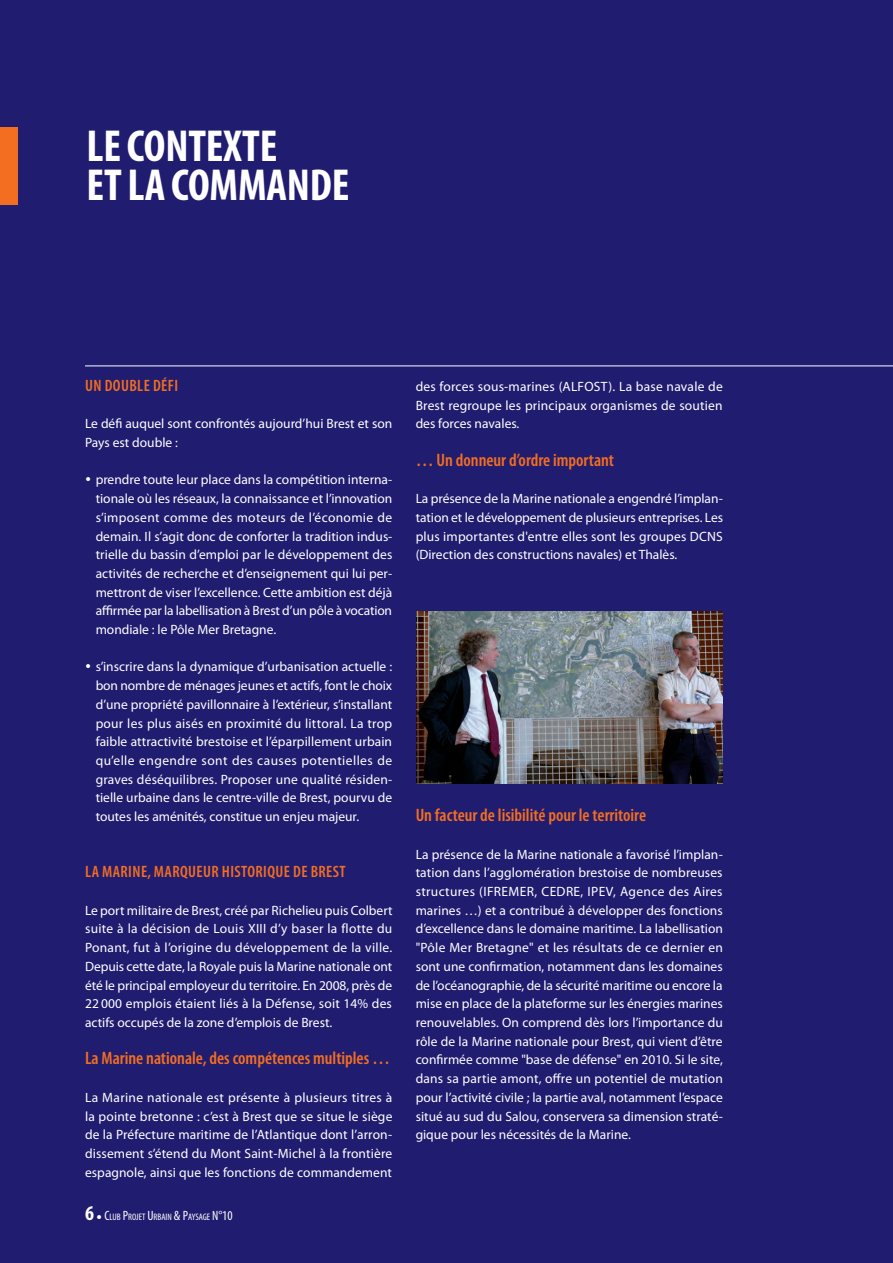
<style>
.page{position:relative;width:893px;height:1263px;background:#201c70}
.page>*{position:absolute;margin:0;border:0;box-sizing:border-box;transform-origin:0 0}
.Titre_du_chapitre{font:700 condensed 45px "Myriad Pro";letter-spacing:-.005em;color:#fff}
.Titre_Niveau_2{font:600 condensed 18px "Myriad Pro";color:#f36e21}
.Titre_niveau_1{font:600 condensed 16.5px "Myriad Pro";letter-spacing:.025em;color:#f36e21}
.Texte_courant{font:13.5px/18.8px "Myriad Pro";color:#fff;text-align:justify}
.Texte_courant-2{font:condensed 9.45px "Myriad Pro";color:#fff}
.s1{font-weight:700;font-size:21px}
.s2{font-size:13.5px}
</style>
<div class="page">
<hr style="left:85px;top:365px;width:808px;height:1px;background:#fff">
<div style="left:0;top:128px;width:17px;height:77px;background:#f36e21"></div>
<img style="left:417px;top:611px;width:306px;height:172px">
<p class="Titre_du_chapitre" style="left:87px;top:118px;width:192px">LE CONTEXTE</p>
<p class="Titre_du_chapitre" style="left:87px;top:157px;width:264px">ET LA COMMANDE</p>
<p class="Titre_niveau_1" style="left:85px;top:376px;width:94px">UN DOUBLE DÉFI</p>
<p class="Texte_courant" style="left:85px;top:414px;width:309px">Le défi auquel sont confrontés aujourd’hui Brest et son<br>Pays est double :</p>
<p class="Texte_courant" style="left:96px;top:470px;width:298px;text-indent:-11px">• prendre toute leur place dans la compétition interna&shy;tionale où les réseaux, la connaissance et l’innovation s’imposent comme des moteurs de l’économie de demain. Il s’agit donc de conforter la tradition indus&shy;trielle du bassin d’emploi par le développement des activités de recherche et d’enseignement qui lui per&shy;mettront de viser l’excellence. Cette ambition est déjà affirmée par la labellisation à Brest d’un pôle à vocation mondiale : le Pôle Mer Bretagne.</p>
<p class="Texte_courant" style="left:96px;top:657px;width:298px;text-indent:-11px">• s’inscrire dans la dynamique d’urbanisation actuelle : bon nombre de ménages jeunes et actifs, font le choix d’une propriété pavillonnaire à l’extérieur, s’installant pour les plus aisés en proximité du littoral. La trop faible attractivité brestoise et l’éparpillement urbain qu’elle engendre sont des causes potentielles de graves déséquilibres. Proposer une qualité résiden&shy;tielle urbaine dans le centre-ville de Brest, pourvu de toutes les aménités, constitue un enjeu majeur.</p>
<p class="Titre_niveau_1" style="left:85px;top:863px;width:262px">LA MARINE, MARQUEUR HISTORIQUE DE BREST</p>
<p class="Texte_courant" style="left:85px;top:900px;width:309px">Le port militaire de Brest, créé par Richelieu puis Colbert suite à la décision de Louis XIII d’y baser la flotte du Ponant, fut à l’origine du développement de la ville.<br>Depuis cette date, la Royale puis la Marine nationale ont été le principal employeur du territoire. En 2008, près de 22 000 emplois étaient liés à la Défense, soit 14% des actifs occupés de la zone d’emplois de Brest.</p>
<p class="Titre_Niveau_2" style="left:85px;top:1048px;width:307px">La Marine nationale, des compétences multiples …</p>
<p class="Texte_courant" style="left:85px;top:1088px;width:309px">La Marine nationale est présente à plusieurs titres à la pointe bretonne : c’est à Brest que se situe le siège de la Préfecture maritime de l’Atlantique dont l’arron&shy;dissement s’étend du Mont Saint-Michel à la frontière espagnole, ainsi que les fonctions de commandement</p>
<p class="Texte_courant-2" style="left:85px;top:1211px;width:149px"><span class="s1">6</span> • <span class="s2">C</span>LUB <span class="s2">P</span>ROJET <span class="s2">U</span> RBAIN <span class="s2">&amp; P</span>AYSAGE <span class="s2">N°10</span></p>
<p class="Texte_courant" style="left:416px;top:377px;width:309px">des forces sous-marines (ALFOST). La base navale de Brest regroupe les principaux organismes de soutien des forces navales.</p>
<p class="Titre_Niveau_2" style="left:416px;top:450px;width:200px">… Un donneur d’ordre important</p>
<p class="Texte_courant" style="left:416px;top:489px;width:309px">La présence de la Marine nationale a engendré l’implan&shy;tation et le développement de plusieurs entreprises. Les plus importantes d'entre elles sont les groupes DCNS (Direction des constructions navales) et Thalès.</p>
<p class="Titre_Niveau_2" style="left:416px;top:805px;width:232px">Un facteur de lisibilité pour le territoire</p>
<p class="Texte_courant" style="left:416px;top:844px;width:309px">La présence de la Marine nationale a favorisé l’implan&shy;tation dans l’agglomération brestoise de nombreuses structures (IFREMER, CEDRE, IPEV, Agence des Aires marines …) et a contribué à développer des fonctions d’excellence dans le domaine maritime. La labellisation "Pôle Mer Bretagne" et les résultats de ce dernier en sont une confirmation, notamment dans les domaines de l’océanographie, de la sécurité maritime ou encore la mise en place de la plateforme sur les énergies marines renouvelables. On comprend dès lors l’importance du rôle de la Marine nationale pour Brest, qui vient d’être confirmée comme "base de défense" en 2010. Si le site, dans sa partie amont, offre un potentiel de mutation pour l’activité civile ; la partie aval, notamment l’espace situé au sud du Salou, conservera sa dimension straté&shy;gique pour les nécessités de la Marine.</p>
</div>
